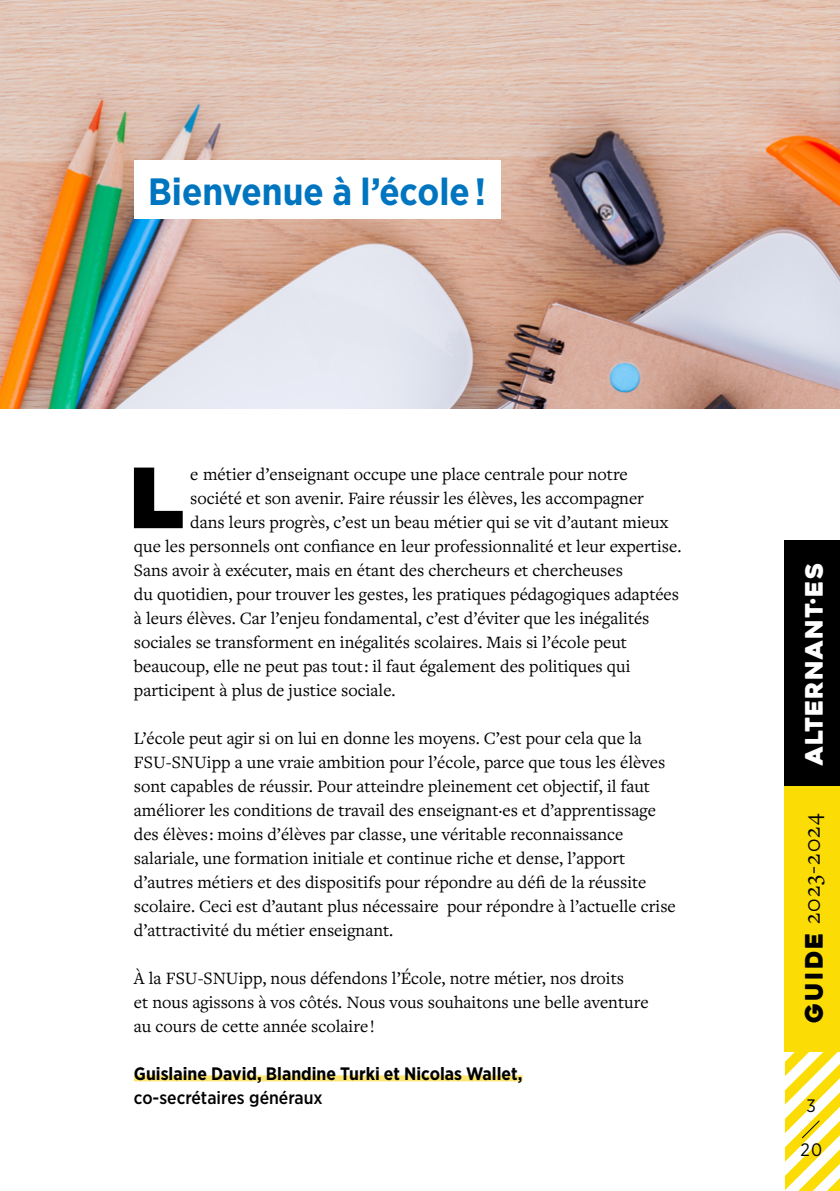
<style>
.page{position:relative;width:840px;height:1191px;background:#fff}
.page>*{position:absolute;margin:0;border:0;box-sizing:border-box;transform-origin:0 0}
.t1{font:900 86.6px "Gotham";color:#000}
.t2{font:700 38px "Gotham Narrow";color:#0075bf}
.t3{font:24px "Freight Text Pro";letter-spacing:.05em;color:#000}
.t4{font:24px "Heavitas";letter-spacing:.05em;color:#fff}
.t5{font:18px/24px "Freight Text Pro";color:#000}
.t6{font:700 18px "Gotham Narrow";color:#000}
.t7{font:500 18px "Gotham Narrow";color:#000}
.t8{font:18px "Gotham Narrow";color:#000}
.s1{font-family:"Heavitas"}
</style>
<div class="page">
<div style="left:784px;top:540px;width:55px;height:247px;background:#000"></div>
<div style="left:784px;top:786px;width:55px;height:265px;background:#fbdd05"></div>
<svg style="left:784px;top:1051px;width:55px;height:140px"></svg>
<div style="left:134px;top:1075px;width:388px;height:6px;background:#fde674"></div>
<img style="left:0;top:0;width:839px;height:408px">
<div style="left:134px;top:160px;width:366px;height:59px;background:#fff"></div>
<p class="t2" style="left:148px;top:167px;width:339px">Bienvenue à l’école !</p>
<p class="t1" style="left:130px;top:435px;width:55px">L</p>
<p class="t5" style="left:190px;top:462px;width:439px">e métier d’enseignant occupe une place centrale pour notre</p>
<p class="t5" style="left:190px;top:486px;width:455px">société et son avenir. Faire réussir les élèves, les accompagner</p>
<p class="t5" style="left:190px;top:510px;width:479px">dans leurs progrès, c’est un beau métier qui se vit d’autant mieux</p>
<p class="t5" style="left:134px;top:534px;width:548px">que les personnels ont confiance en leur professionnalité et leur expertise.</p>
<p class="t5" style="left:134px;top:558px;width:490px">Sans avoir à exécuter, mais en étant des chercheurs et chercheuses</p>
<p class="t5" style="left:134px;top:582px;width:546px">du quotidien, pour trouver les gestes, les pratiques pédagogiques adaptées</p>
<p class="t5" style="left:134px;top:606px;width:517px">à leurs élèves. Car l’enjeu fondamental, c’est d’éviter que les inégalités</p>
<p class="t5" style="left:134px;top:630px;width:494px">sociales se transforment en inégalités scolaires. Mais si l’école peut</p>
<p class="t5" style="left:134px;top:654px;width:498px">beaucoup, elle ne peut pas tout : il faut également des politiques qui</p>
<p class="t5" style="left:134px;top:678px;width:263px">participent à plus de justice sociale.</p>
<p class="t5" style="left:134px;top:726px;width:543px">L’école peut agir si on lui en donne les moyens. C’est pour cela que la FSU-SNUipp a une vraie ambition pour l’école, parce que tous les élèves sont capables de réussir. Pour atteindre pleinement cet objectif, il faut améliorer les conditions de travail des enseignant·es et d’apprentissage des élèves : moins d’élèves par classe, une véritable reconnaissance salariale, une formation initiale et continue riche et dense, l’apport d’autres métiers et des dispositifs pour répondre au défi de la réussite scolaire. Ceci est d’autant plus nécessaire pour répondre à l’actuelle crise d’attractivité du métier enseignant.</p>
<p class="t5" style="left:134px;top:966px;width:516px">À la FSU-SNUipp, nous défendons l’École, notre métier, nos droits<br>et nous agissons à vos côtés. Nous vous souhaitons une belle aventure au cours de cette année scolaire !</p>
<p class="t6" style="left:134px;top:1062px;width:390px">Guislaine David, Blandine Turki et Nicolas Wallet,</p>
<p class="t7" style="left:134px;top:1086px;width:190px">co-secrétaires généraux</p>
<h3 class="t4" style="left:799px;top:764px;width:203px;rotate:-90deg">alternant·Es</h3>
<h3 class="t3" style="left:796px;top:1023px;width:211px;rotate:-90deg"><span class="s1">GUIDE</span> 2023-2024</h3>
<p class="t8" style="left:806px;top:1094px;width:11px">3</p>
<p class="t8" style="left:800px;top:1138px;width:23px">20</p>
</div>
